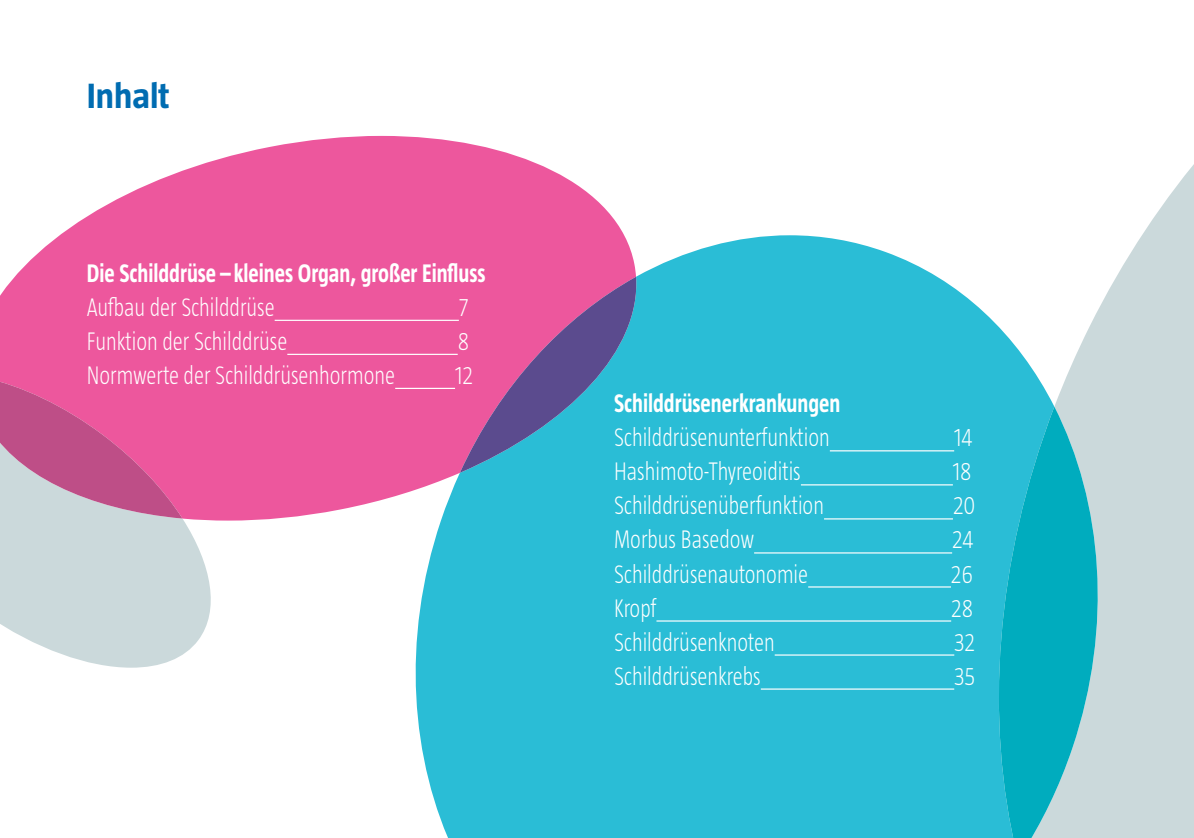
<style>
.page{position:relative;width:1194px;height:838px;background:#fff}
.page>*{position:absolute;margin:0;border:0;box-sizing:border-box;transform-origin:0 0}
.t1{font:700 36px "Taz Hexal";color:#006cb1}
.t2{font:300 26px "Taz Hexal";color:#fff;scale:.83 1}
.t3{font:700 26px "Taz Hexal";color:#fff;scale:.83 1}
</style>
<div class="page">
<svg style="left:0;top:520px;width:220px;height:147px;background:#d2dee0"></svg>
<div style="left:415px;top:235px;width:606px;height:602px;background:#2abdd6"></div>
<svg style="left:1021px;top:164px;width:173px;height:673px;fill:#cbd9db"></svg>
<svg style="left:984px;top:406px;width:129px;height:431px;background:#3ebbca"></svg>
<svg style="left:0;top:136px;width:636px;height:384px;background:#e675ae"></svg>
<svg style="left:0;top:377px;width:182px;height:141px;background:#d3699e"></svg>
<svg style="left:460px;top:277px;width:181px;height:195px;background:#8374aa"></svg>
<hr style="left:830px;top:450px;width:124px;height:1px;background:#fff">
<hr style="left:801px;top:484px;width:152px;height:1px;background:#fff">
<hr style="left:824px;top:518px;width:129px;height:1px;background:#fff">
<hr style="left:754px;top:552px;width:198px;height:1px;background:#fff">
<hr style="left:808px;top:586px;width:143px;height:1px;background:#fff">
<hr style="left:656px;top:620px;width:295px;height:1px;background:#fff">
<hr style="left:775px;top:654px;width:179px;height:1px;background:#fff">
<hr style="left:761px;top:688px;width:193px;height:1px;background:#fff">
<hr style="left:275px;top:319px;width:184px;height:2px;background:#fff">
<hr style="left:287px;top:353px;width:171px;height:2px;background:#fff">
<hr style="left:395px;top:387px;width:60px;height:2px;background:#fff">
<h1 class="t1" style="left:87px;top:75px;width:84px">Inhalt</h1>
<p class="t3" style="left:87px;top:258px;width:482px">Die Schilddrüse – kleines Organ, großer Einfluss</p>
<p class="t2" style="left:87px;top:292px;width:228px">Aufbau der Schilddrüse</p>
<p class="t2" style="left:459px;top:292px;width:13px">7</p>
<p class="t2" style="left:87px;top:326px;width:243px">Funktion der Schilddrüse</p>
<p class="t2" style="left:458px;top:326px;width:15px">8</p>
<p class="t2" style="left:87px;top:360px;width:373px">Normwerte der Schilddrüsenhormone</p>
<p class="t2" style="left:455px;top:360px;width:23px">12</p>
<p class="t3" style="left:614px;top:389px;width:274px">Schilddrüsenerkrankungen</p>
<p class="t2" style="left:614px;top:423px;width:261px">Schilddrüsenunterfunktion</p>
<p class="t2" style="left:954px;top:423px;width:24px">14</p>
<p class="t2" style="left:614px;top:457px;width:227px">Hashimoto-Thyreoiditis</p>
<p class="t2" style="left:953px;top:457px;width:24px">18</p>
<p class="t2" style="left:614px;top:491px;width:254px">Schilddrüsenüberfunktion</p>
<p class="t2" style="left:953px;top:491px;width:28px">20</p>
<p class="t2" style="left:614px;top:525px;width:170px">Morbus Basedow</p>
<p class="t2" style="left:952px;top:525px;width:27px">24</p>
<p class="t2" style="left:614px;top:559px;width:235px">Schilddrüsenautonomie</p>
<p class="t2" style="left:951px;top:559px;width:28px">26</p>
<p class="t2" style="left:614px;top:593px;width:53px">Kropf</p>
<p class="t2" style="left:951px;top:593px;width:28px">28</p>
<p class="t2" style="left:614px;top:627px;width:195px">Schilddrüsenknoten</p>
<p class="t2" style="left:954px;top:627px;width:27px">32</p>
<p class="t2" style="left:614px;top:661px;width:178px">Schilddrüsenkrebs</p>
<p class="t2" style="left:954px;top:661px;width:27px">35</p>
</div>
